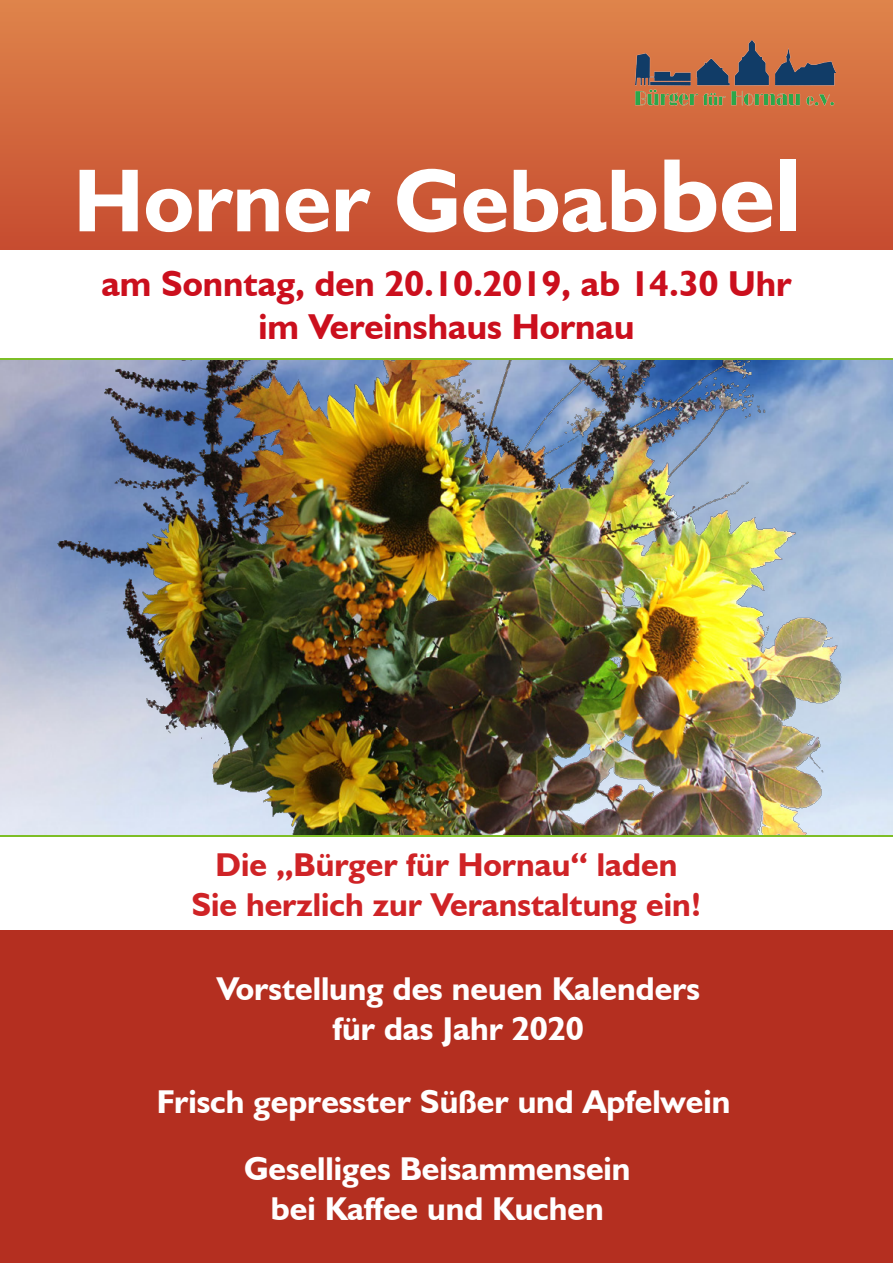
<style>
.page{position:relative;width:893px;height:1263px;background:#b42f20}
.page>*{position:absolute;margin:0;border:0;box-sizing:border-box;transform-origin:0 0}
.t1{font:700 90px "Humanist 521 BT";color:#fff}
.t2{font:700 36px/43.2px "Humanist 521 BT";color:#cb0f1d;text-align:center}
.t3{font:700 33px/39.6px "Humanist 521 BT";color:#fff;text-align:center}
.t4{font:700 33px/39.6px "Humanist 521 BT";color:#cf2326;text-align:center}
.s1{font-size:105px}
</style>
<div class="page">
<img style="left:859px;top:360px;width:34px;height:475px">
<img style="left:0;top:360px;width:859px;height:475px">
<div style="left:0;top:836px;width:893px;height:94px;background:#fff"></div>
<svg style="left:0;top:0;width:893px;height:251px;background:#d2673d"></svg>
<div style="left:0;top:251px;width:893px;height:109px;background:#fff"></div>
<img style="left:635px;top:40px;width:200px;height:66px">
<hr style="left:0;top:359px;width:893px;height:1px;background:#7dbe26">
<hr style="left:0;top:835px;width:893px;height:1px;background:#7dbe26">
<p class="t1" style="left:74px;top:145px;width:729px">Horner Gebab<span class="s1">bel</span></p>
<p class="t2" style="left:101px;top:261px;width:692px">am Sonntag, den 20.10.2019, ab 14.30 Uhr im Vereinshaus Hornau</p>
<p class="t4" style="left:192px;top:845px;width:511px">Die „Bürger für Hornau“ laden<br>Sie herzlich zur Veranstaltung ein!</p>
<p class="t3" style="left:217px;top:968px;width:485px">Vorstellung des neuen Kalenders für das Jahr 2020</p>
<p class="t3" style="left:157px;top:1081px;width:575px">Frisch gepresster Süßer und Apfelwein</p>
<p class="t3" style="left:244px;top:1148px;width:388px">Geselliges Beisammensein bei Kaffee und Kuchen</p>
</div>
